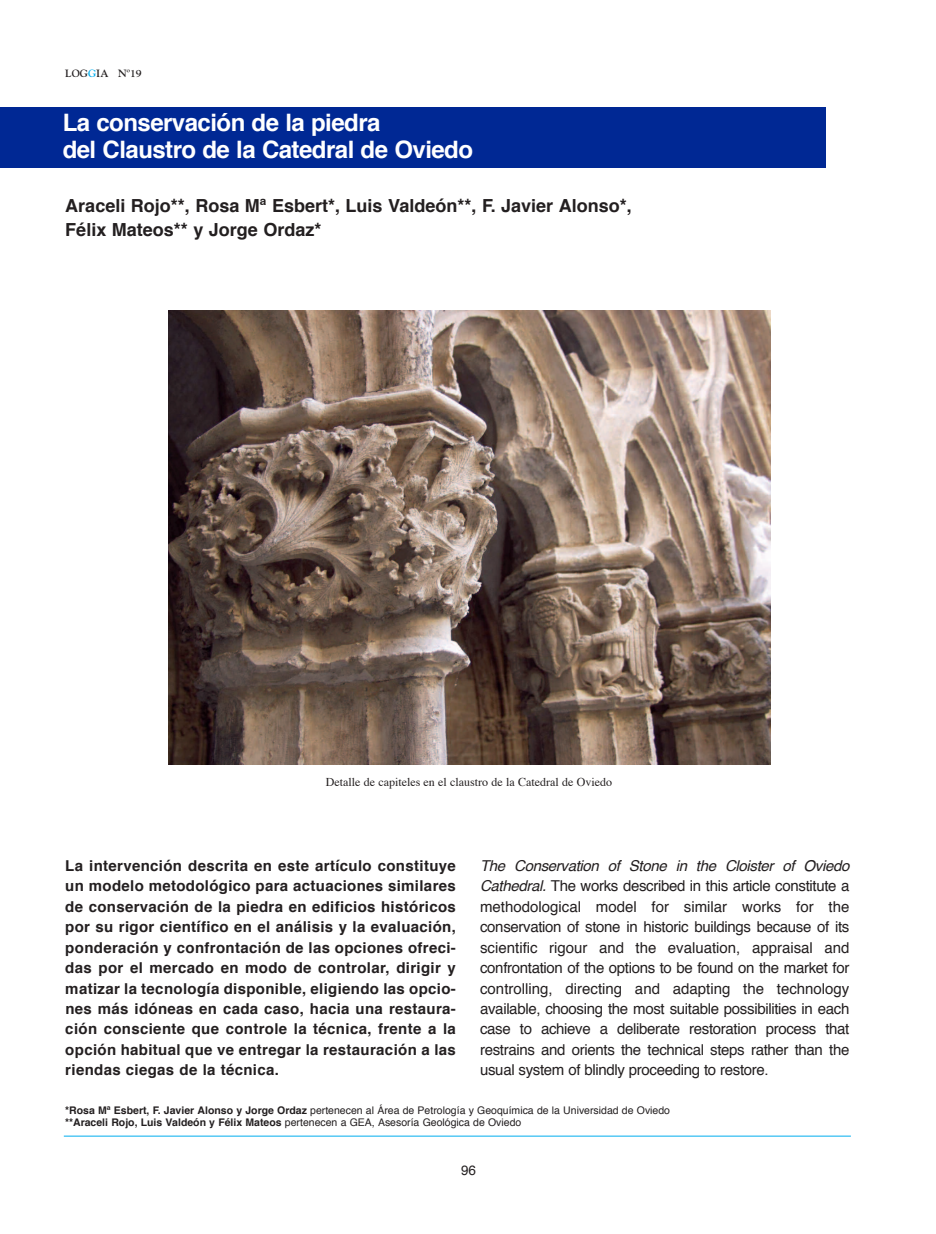
<style>
.page{position:relative;width:936px;height:1234px;background:#fff}
.page>*{position:absolute;margin:0;border:0;box-sizing:border-box;transform-origin:0 0}
.t1{font:700 24px/27px "Helvetica";letter-spacing:-.02em;color:#fff}
.t2{font:700 18px/24px "Helvetica";color:#231f20}
.t3{font:15px/20.4px "Helvetica";letter-spacing:-.02em;color:#231f20;text-align:justify}
.t4{font:700 15px/20.4px "Helvetica";letter-spacing:.02em;color:#231f20;text-align:justify}
.t5{font:13.5px "Helvetica";color:#231f20}
.t6{font:12px "Times";color:#231f20}
.t7{font:10.5px/12.6px "Helvetica";color:#231f20}
.t8{font:700 10.5px "Goudy";color:#231f20}
.s1{color:#00aeef}
.s2{font-style:italic}
.s3{font-weight:700}
</style>
<div class="page">
<hr style="left:64px;top:1135px;width:786px;height:1px;background:#00aeef">
<div style="left:0;top:108px;width:825px;height:60px;background:#002894"></div>
<img style="left:168px;top:310px;width:602px;height:453px">
<p class="t8" style="left:65px;top:67px;width:78px">LOG<span class="s1">G</span>IA Nº19</p>
<h1 class="t1" style="left:63px;top:111px;width:412px">La conservación de la piedra<br>del Claustro de la Catedral de Oviedo</h1>
<p class="t2" style="left:65px;top:195px;width:568px">Araceli Rojo**, Rosa Mª Esbert*, Luis Valdeón**, F. Javier Alonso*,<br>Félix Mateos** y Jorge Ordaz*</p>
<p class="t6" style="left:326px;top:777px;width:288px">Detalle de capiteles en el claustro de la Catedral de Oviedo</p>
<p class="t4" style="left:65px;top:856px;width:392px">La intervención descrita en este artículo constituye un modelo metodológico para actuaciones similares de conservación de la piedra en edificios históricos por su rigor científico en el análisis y la evaluación, ponderación y confrontación de las opciones ofreci&shy;das por el mercado en modo de controlar, dirigir y matizar la tecnología disponible, eligiendo las opcio&shy;nes más idóneas en cada caso, hacia una restaura&shy;ción consciente que controle la técnica, frente a la opción habitual que ve entregar la restauración a las riendas ciegas de la técnica.</p>
<p class="t3" style="left:480px;top:856px;width:371px"><span class="s2">The Conservation of Stone in the Cloister of Oviedo Cathedral.</span> The works described in this article constitute a methodological model for similar works for the conservation of stone in historic buildings because of its scientific rigour and the evaluation, appraisal and confrontation of the options to be found on the market for controlling, directing and adapting the technology available, choosing the most suitable possibilities in each case to achieve a deliberate restoration process that restrains and orients the technical steps rather than the usual system of blindly proceeding to restore.</p>
<p class="t7" style="left:65px;top:1104px;width:606px"><span class="s3">*Rosa Mª Esbert, F. Javier Alonso y Jorge Ordaz</span> pertenecen al Área de Petrología y Geoquímica de la Universidad de Oviedo <span class="s3">**Araceli Rojo, Luis Valdeón y Félix Mateos</span> pertenecen a GEA, Asesoría Geológica de Oviedo</p>
<p class="t5" style="left:461px;top:1163px;width:17px">96</p>
</div>
